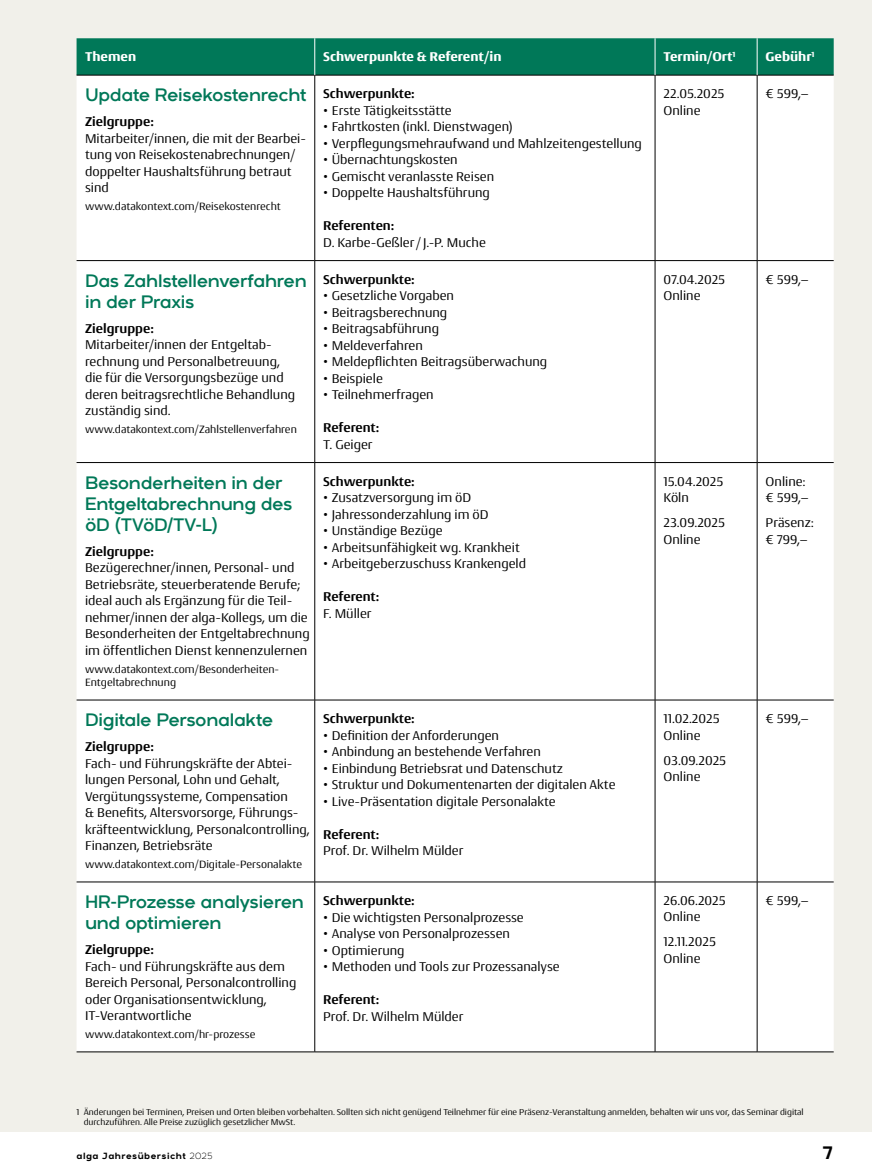
<style>
.page{position:relative;width:872px;height:1170px;background:#fff}
.page>*{position:absolute;margin:0;border:0;box-sizing:border-box;transform-origin:0 0}
.t1{font:18px/21px "Arkibal";letter-spacing:-.02em;color:#007858}
.t2{font:700 18px "Arkibal";color:#000}
.t3{font:13.5px/16.5px "Conto";color:#000}
.t4{font:700 13.5px "Conto";color:#000}
.t5{font:700 expanded 13.5px "Conto";color:#fff}
.t6{font:11.25px/13.5px "Conto";color:#000}
.t7{font:9px/10.8px "Conto";color:#000}
.t8{font:700 9px "Arkibal";letter-spacing:.05em;color:#000}
.s1{font-weight:300}
</style>
<div class="page">
<div style="left:0;top:0;width:872px;height:1131px;background:#f1f0ea"></div>
<div style="left:77px;top:38px;width:756px;height:37px;background:#007858"></div>
<div style="left:77px;top:76px;width:756px;height:184px;background:#fff"></div>
<div style="left:77px;top:261px;width:756px;height:790px;background:#fff"></div>
<hr style="left:77px;top:75px;width:238px;height:1px;background:#000">
<hr style="left:315px;top:75px;width:340px;height:1px;background:#000">
<hr style="left:314px;top:75px;width:1px;height:185px;background:#000">
<hr style="left:655px;top:75px;width:102px;height:1px;background:#000">
<hr style="left:655px;top:75px;width:1px;height:185px;background:#000">
<hr style="left:757px;top:75px;width:76px;height:1px;background:#000">
<hr style="left:757px;top:75px;width:1px;height:185px;background:#000">
<hr style="left:314px;top:261px;width:1px;height:201px;background:#000">
<hr style="left:655px;top:261px;width:1px;height:201px;background:#000">
<hr style="left:757px;top:261px;width:1px;height:201px;background:#000">
<hr style="left:314px;top:462px;width:1px;height:237px;background:#000">
<hr style="left:655px;top:462px;width:1px;height:237px;background:#000">
<hr style="left:757px;top:462px;width:1px;height:237px;background:#000">
<hr style="left:314px;top:700px;width:1px;height:181px;background:#000">
<hr style="left:655px;top:700px;width:1px;height:181px;background:#000">
<hr style="left:757px;top:700px;width:1px;height:181px;background:#000">
<hr style="left:314px;top:882px;width:1px;height:169px;background:#000">
<hr style="left:655px;top:882px;width:1px;height:169px;background:#000">
<hr style="left:757px;top:882px;width:1px;height:169px;background:#000">
<hr style="left:77px;top:260px;width:238px;height:1px;background:#000">
<hr style="left:315px;top:260px;width:340px;height:1px;background:#000">
<hr style="left:655px;top:260px;width:102px;height:1px;background:#000">
<hr style="left:757px;top:260px;width:76px;height:1px;background:#000">
<hr style="left:77px;top:462px;width:238px;height:1px;background:#000">
<hr style="left:315px;top:462px;width:340px;height:1px;background:#000">
<hr style="left:655px;top:462px;width:102px;height:1px;background:#000">
<hr style="left:757px;top:462px;width:76px;height:1px;background:#000">
<hr style="left:77px;top:699px;width:238px;height:1px;background:#000">
<hr style="left:315px;top:699px;width:340px;height:1px;background:#000">
<hr style="left:655px;top:699px;width:102px;height:1px;background:#000">
<hr style="left:757px;top:699px;width:76px;height:1px;background:#000">
<hr style="left:77px;top:881px;width:238px;height:1px;background:#000">
<hr style="left:315px;top:881px;width:340px;height:1px;background:#000">
<hr style="left:655px;top:881px;width:102px;height:1px;background:#000">
<hr style="left:757px;top:881px;width:76px;height:1px;background:#000">
<hr style="left:77px;top:1051px;width:238px;height:1px;background:#000">
<hr style="left:315px;top:1051px;width:340px;height:1px;background:#000">
<hr style="left:655px;top:1051px;width:102px;height:1px;background:#000">
<hr style="left:757px;top:1051px;width:76px;height:1px;background:#000">
<hr style="left:655px;top:38px;width:1px;height:37px;background:#fff">
<hr style="left:757px;top:38px;width:1px;height:37px;background:#fff">
<hr style="left:314px;top:38px;width:1px;height:37px;background:#fff">
<p class="t5" style="left:85px;top:48px;width:53px">Themen</p>
<p class="t5" style="left:323px;top:48px;width:180px">Schwerpunkte &amp; Referent/in</p>
<p class="t5" style="left:663px;top:48px;width:73px">Termin/Ort<sup>1</sup></p>
<p class="t5" style="left:765px;top:48px;width:50px">Gebühr<sup>1</sup></p>
<h1 class="t1" style="left:85px;top:84px;width:223px">Update Reisekostenrecht</h1>
<p class="t4" style="left:85px;top:113px;width:70px">Zielgruppe:</p>
<p class="t3" style="left:85px;top:130px;width:222px">Mitarbeiter/innen, die mit der Bearbei&shy;tung von Reisekostenabrechnungen/ doppelter Haushaltsführung betraut sind</p>
<p class="t6" style="left:85px;top:199px;width:197px">www.datakontext.com/Reisekostenrecht</p>
<p class="t4" style="left:323px;top:85px;width:93px">Schwerpunkte:</p>
<p class="t3" style="left:323px;top:101px;width:130px">• Erste Tätigkeitsstätte</p>
<p class="t3" style="left:323px;top:118px;width:191px">• Fahrtkosten (inkl. Dienstwagen)</p>
<p class="t3" style="left:323px;top:134px;width:320px">• Verpflegungsmehraufwand und Mahlzeitengestellung</p>
<p class="t3" style="left:323px;top:151px;width:136px">• Übernachtungskosten</p>
<p class="t3" style="left:323px;top:167px;width:172px">• Gemischt veranlasste Reisen</p>
<p class="t3" style="left:323px;top:184px;width:168px">• Doppelte Haushaltsführung</p>
<p class="t4" style="left:323px;top:217px;width:73px">Referenten:</p>
<p class="t3" style="left:323px;top:233px;width:164px">D. Karbe-Geßler/J.-P. Muche</p>
<p class="t3" style="left:663px;top:85px;width:62px">22.05.2025<br>Online</p>
<p class="t3" style="left:765px;top:85px;width:45px">€ 599,–</p>
<h1 class="t1" style="left:85px;top:270px;width:223px">Das Zahlstellenverfahren in der Praxis</h1>
<p class="t4" style="left:85px;top:320px;width:70px">Zielgruppe:</p>
<p class="t3" style="left:85px;top:336px;width:212px">Mitarbeiter/innen der Entgeltab&shy;rechnung und Personalbetreuung, die für die Versorgungsbezüge und deren beitragsrechtliche Behandlung zuständig sind.</p>
<p class="t6" style="left:85px;top:422px;width:213px">www.datakontext.com/Zahlstellenverfahren</p>
<h1 class="t1" style="left:85px;top:472px;width:209px">Besonderheiten in der<br>Entgeltabrechnung des öD (TVöD/TV-L)</h1>
<p class="t4" style="left:85px;top:542px;width:70px">Zielgruppe:</p>
<p class="t3" style="left:85px;top:559px;width:226px">Bezügerechner/innen, Personal- und Betriebsräte, steuerberatende Berufe; ideal auch als Ergänzung für die Teil&shy;nehmer/innen der alga-Kollegs, um die Besonderheiten der Entgeltabrechnung im öffentlichen Dienst kennenzulernen</p>
<p class="t6" style="left:85px;top:661px;width:194px">www.datakontext.com/Besonderheiten-<br>Entgeltabrechnung</p>
<h1 class="t1" style="left:85px;top:709px;width:190px">Digitale Personalakte</h1>
<p class="t4" style="left:85px;top:738px;width:70px">Zielgruppe:</p>
<p class="t3" style="left:85px;top:754px;width:226px">Fach- und Führungskräfte der Abtei&shy;lungen Personal, Lohn und Gehalt, Vergütungssysteme, Compensation<br>&amp; Benefits, Altersvorsorge, Führungs&shy;kräfteentwicklung, Personalcontrolling, Finanzen, Betriebsräte</p>
<p class="t6" style="left:85px;top:857px;width:219px">www.datakontext.com/Digitale-Personalakte</p>
<h1 class="t1" style="left:85px;top:891px;width:220px">HR-Prozesse analysieren und optimieren</h1>
<p class="t4" style="left:85px;top:941px;width:70px">Zielgruppe:</p>
<p class="t3" style="left:85px;top:957px;width:213px">Fach- und Führungskräfte aus dem<br>Bereich Personal, Personalcontrolling oder Organisationsentwicklung,<br>IT-Verantwortliche</p>
<p class="t6" style="left:85px;top:1027px;width:172px">www.datakontext.com/hr-prozesse</p>
<p class="t4" style="left:323px;top:270px;width:93px">Schwerpunkte:</p>
<p class="t3" style="left:323px;top:287px;width:132px">• Gesetzliche Vorgaben</p>
<p class="t3" style="left:323px;top:303px;width:125px">• Beitragsberechnung</p>
<p class="t3" style="left:323px;top:320px;width:117px">• Beitragsabführung</p>
<p class="t3" style="left:323px;top:336px;width:101px">• Meldeverfahren</p>
<p class="t3" style="left:323px;top:353px;width:225px">• Meldepflichten Beitragsüberwachung</p>
<p class="t3" style="left:323px;top:369px;width:61px">• Beispiele</p>
<p class="t3" style="left:323px;top:386px;width:112px">• Teilnehmerfragen</p>
<p class="t4" style="left:323px;top:419px;width:58px">Referent:</p>
<p class="t3" style="left:323px;top:435px;width:51px">T. Geiger</p>
<p class="t4" style="left:323px;top:472px;width:93px">Schwerpunkte:</p>
<p class="t3" style="left:323px;top:489px;width:149px">• Zusatzversorgung im öD</p>
<p class="t3" style="left:323px;top:505px;width:167px">• Jahressonderzahlung im öD</p>
<p class="t3" style="left:323px;top:522px;width:121px">• Unständige Bezüge</p>
<p class="t3" style="left:323px;top:538px;width:198px">• Arbeitsunfähigkeit wg. Krankheit</p>
<p class="t3" style="left:323px;top:555px;width:204px">• Arbeitgeberzuschuss Krankengeld</p>
<p class="t4" style="left:323px;top:588px;width:58px">Referent:</p>
<p class="t3" style="left:323px;top:604px;width:50px">F. Müller</p>
<p class="t4" style="left:323px;top:709px;width:93px">Schwerpunkte:</p>
<p class="t3" style="left:323px;top:726px;width:177px">• Definition der Anforderungen</p>
<p class="t3" style="left:323px;top:742px;width:219px">• Anbindung an bestehende Verfahren</p>
<p class="t3" style="left:323px;top:759px;width:241px">• Einbindung Betriebsrat und Datenschutz</p>
<p class="t3" style="left:323px;top:775px;width:294px">• Struktur und Dokumentenarten der digitalen Akte</p>
<p class="t3" style="left:323px;top:792px;width:234px">• Live-Präsentation digitale Personalakte</p>
<p class="t4" style="left:323px;top:825px;width:58px">Referent:</p>
<p class="t3" style="left:323px;top:841px;width:142px">Prof. Dr. Wilhelm Mülder</p>
<p class="t4" style="left:323px;top:891px;width:93px">Schwerpunkte:</p>
<p class="t3" style="left:323px;top:908px;width:202px">• Die wichtigsten Personalprozesse</p>
<p class="t3" style="left:323px;top:924px;width:188px">• Analyse von Personalprozessen</p>
<p class="t3" style="left:323px;top:941px;width:83px">• Optimierung</p>
<p class="t3" style="left:323px;top:957px;width:238px">• Methoden und Tools zur Prozessanalyse</p>
<p class="t4" style="left:323px;top:990px;width:58px">Referent:</p>
<p class="t3" style="left:323px;top:1007px;width:142px">Prof. Dr. Wilhelm Mülder</p>
<p class="t3" style="left:663px;top:270px;width:63px">07.04.2025<br>Online</p>
<p class="t3" style="left:765px;top:270px;width:45px">€ 599,–</p>
<p class="t3" style="left:663px;top:472px;width:61px">15.04.2025<br>Köln</p>
<p class="t3" style="left:663px;top:514px;width:63px">23.09.2025<br>Online</p>
<p class="t3" style="left:765px;top:472px;width:45px">Online: € 599,–</p>
<p class="t3" style="left:765px;top:514px;width:50px">Präsenz: € 799,–</p>
<p class="t3" style="left:663px;top:709px;width:58px">11.02.2025<br>Online</p>
<p class="t3" style="left:663px;top:751px;width:64px">03.09.2025<br>Online</p>
<p class="t3" style="left:765px;top:709px;width:45px">€ 599,–</p>
<p class="t3" style="left:663px;top:891px;width:64px">26.06.2025<br>Online</p>
<p class="t3" style="left:663px;top:933px;width:54px">12.11.2025<br>Online</p>
<p class="t3" style="left:765px;top:891px;width:45px">€ 599,–</p>
<p class="t7" style="left:84px;top:1105px;width:721px;text-indent:-7px">1 Änderungen bei Terminen, Preisen und Orten bleiben vorbehalten. Sollten sich nicht genügend Teilnehmer für eine Präsenz-Veranstaltung anmelden, behalten wir uns vor, das Seminar digital durchzuführen. Alle Preise zuzüglich gesetzlicher MwSt.</p>
<p class="t8" style="left:77px;top:1148px;width:137px">alga Jahresübersicht <span class="s1">2025</span></p>
<h1 class="t2" style="left:822px;top:1139px;width:12px">7</h1>
</div>
